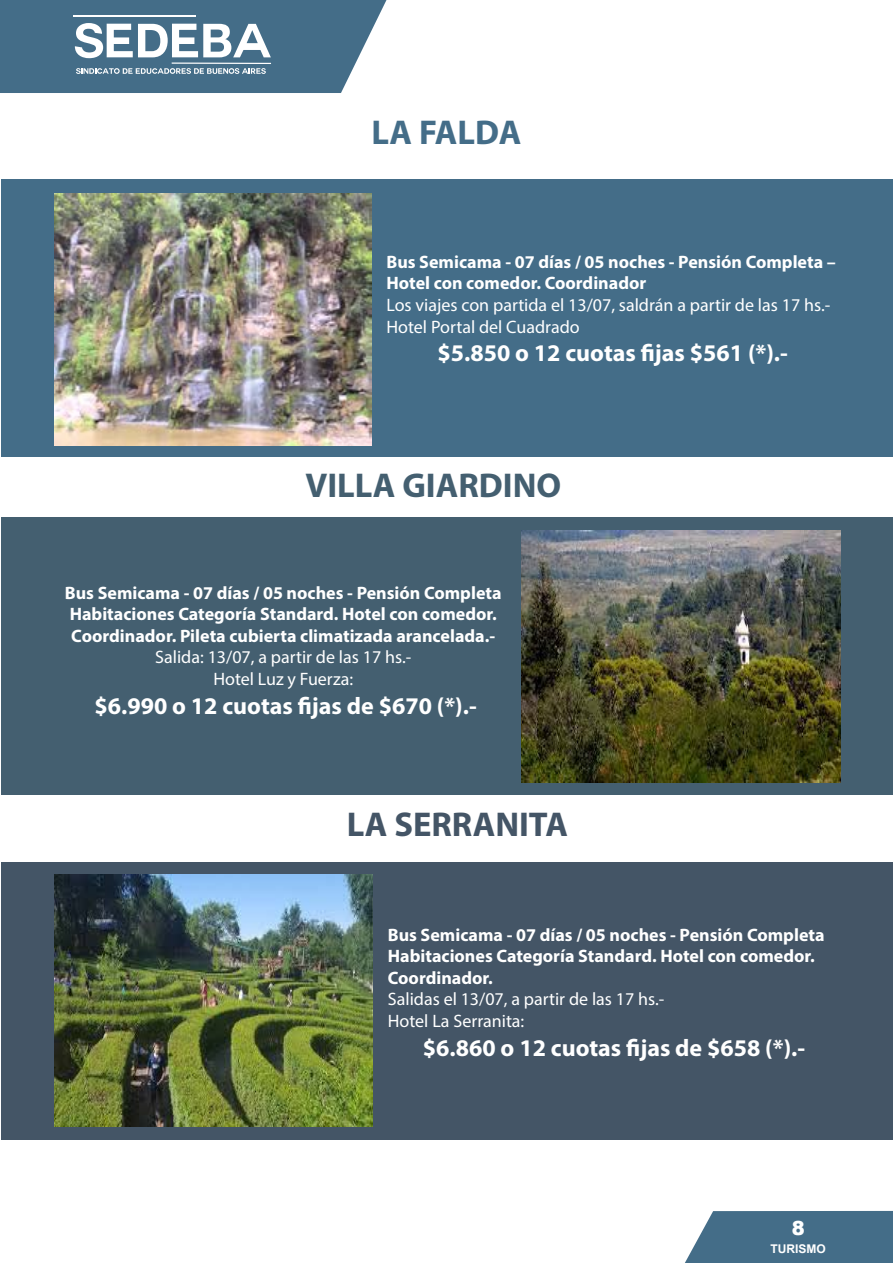
<style>
.page{position:relative;width:893px;height:1263px;background:#fff}
.page>*{position:absolute;margin:0;border:0;box-sizing:border-box;transform-origin:0 0}
.t1{font:700 34.5px "Myriad Pro";color:#445f70}
.t2{font:700 34.5px "Myriad Pro";color:#456}
.t3{font:700 34.5px "Myriad Pro";color:#446d88}
.t4{font:700 24px "Myriad Pro";color:#fff}
.t5{font:900 19.5px "Arial";color:#fff}
.t6{font:700 18px/21.6px "Myriad Pro";color:#fff}
.t7{font:18px/21.6px "Myriad Pro";color:#fff}
.t8{font:700 12px "Arial";color:#fff}
</style>
<div class="page">
<div style="left:1px;top:179px;width:891px;height:278px;background:#446d88"></div>
<div style="left:1px;top:518px;width:891px;height:277px;background:#445f70"></div>
<div style="left:1px;top:862px;width:891px;height:277px;background:#456"></div>
<svg style="left:685px;top:1211px;width:208px;height:52px;background:#517790"></svg>
<svg style="left:0;top:0;width:386px;height:93px"></svg>
<hr style="left:172px;top:63px;width:99px;height:1px;background:#fff">
<img style="left:54px;top:193px;width:317px;height:252px">
<img style="left:521px;top:530px;width:319px;height:252px">
<img style="left:54px;top:874px;width:319px;height:252px">
<h1 class="t3" style="left:372px;top:110px;width:151px">LA FALDA</h1>
<p class="t6" style="left:386px;top:250px;width:451px">Bus Semicama - 07 días / 05 noches - Pensión Completa –<br>Hotel con comedor. Coordinador</p>
<p class="t7" style="left:386px;top:294px;width:445px">Los viajes con partida el 13/07, saldrán a partir de las 17 hs.-<br>Hotel Portal del Cuadrado</p>
<h2 class="t4" style="left:438px;top:338px;width:352px">$5.850 o 12 cuotas fijas $561 (*).-</h2>
<h1 class="t1" style="left:305px;top:463px;width:257px">VILLA GIARDINO</h1>
<p class="t6" style="left:65px;top:581px;width:438px">Bus Semicama - 07 días / 05 noches - Pensión Completa<br>Habitaciones Categoría Standard. Hotel con comedor.<br>Coordinador. Pileta cubierta climatizada arancelada.-</p>
<p class="t7" style="left:155px;top:646px;width:257px;text-align:center">Salida: 13/07, a partir de las 17 hs.-<br>Hotel Luz y Fuerza:</p>
<h2 class="t4" style="left:95px;top:690px;width:384px">$6.990 o 12 cuotas fijas de $670 (*).-</h2>
<h1 class="t2" style="left:347px;top:802px;width:223px">LA SERRANITA</h1>
<p class="t6" style="left:388px;top:923px;width:438px">Bus Semicama - 07 días / 05 noches - Pensión Completa<br>Habitaciones Categoría Standard. Hotel con comedor.<br>Coordinador.</p>
<p class="t7" style="left:388px;top:988px;width:278px">Salidas el 13/07, a partir de las 17 hs.-<br>Hotel La Serranita:</p>
<h2 class="t4" style="left:423px;top:1032px;width:384px">$6.860 o 12 cuotas fijas de $658 (*).-</h2>
<p class="t5" style="left:792px;top:1214px;width:15px">8</p>
<p class="t8" style="left:770px;top:1241px;width:57px">TURISMO</p>
</div>
